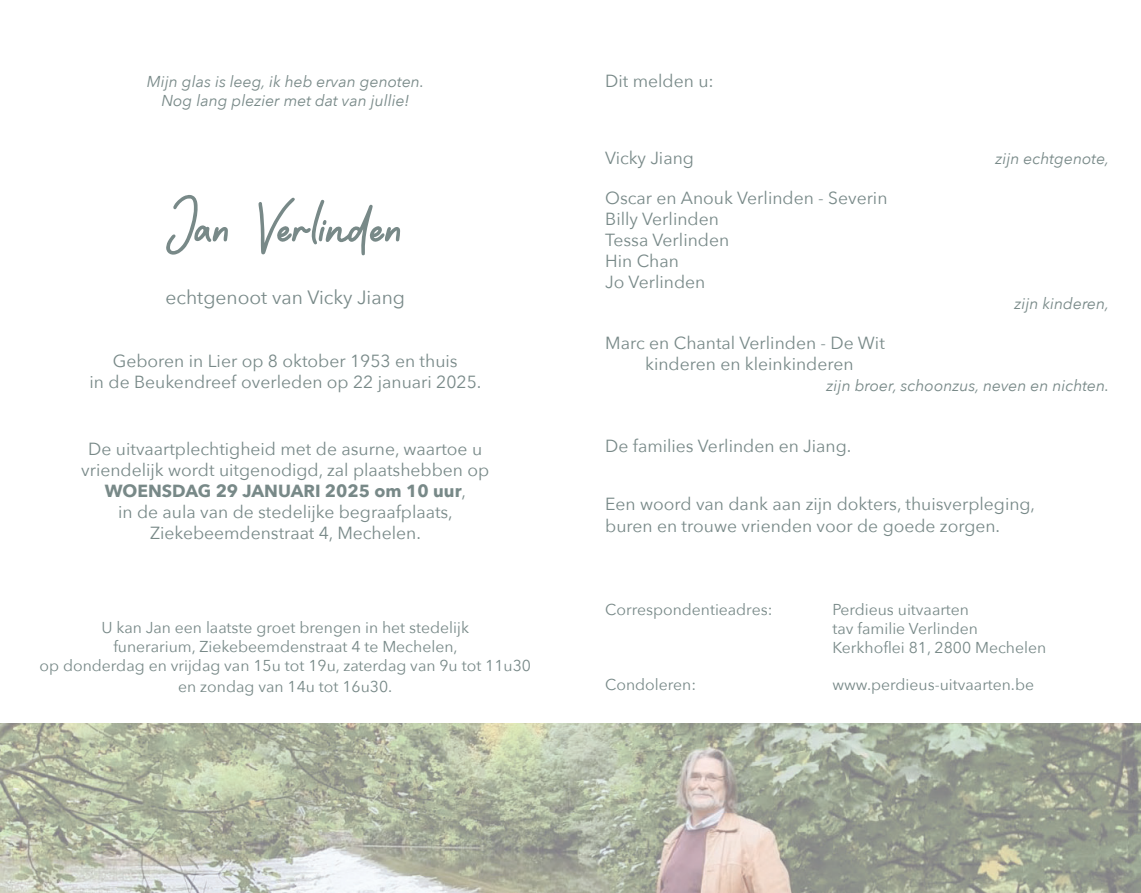
<style>
.page{position:relative;width:1141px;height:893px;background:#fff}
.page>*{position:absolute;margin:0;border:0;box-sizing:border-box;transform-origin:0 0}
.t1{font:82.25px "Le Journey";color:#788988}
.t2{font:19.25px "Avenir Next";color:#788988}
.t3{font:17.5px/21px "Avenir Next";color:#788988;text-align:center}
.t4{font:15.75px/18.9px "Avenir Next";color:#788988;text-align:center}
.t5{font:italic 15.75px/18.9px "Avenir Next";color:#788988;text-align:center}
.s1{font-weight:700}
</style>
<div class="page">
<img style="left:0;top:723px;width:1141px;height:170px">
<p class="t5" style="left:147px;top:71px;width:279px">Mĳn glas is leeg, ik heb ervan genoten.<br>Nog lang plezier met dat van jullie!</p>
<h1 class="t1" style="left:169px;top:182px;width:234px">Jan Verlinden</h1>
<p class="t2" style="left:165px;top:281px;width:241px">echtgenoot van Vicky Jiang</p>
<p class="t3" style="left:90px;top:350px;width:393px">Geboren in Lier op 8 oktober 1953 en thuis<br>in de Beukendreef overleden op 22 januari 2025.</p>
<p class="t3" style="left:81px;top:437px;width:410px">De uitvaartplechtigheid met de asurne, waartoe u vriendelĳk wordt uitgenodigd, zal plaatshebben op <span class="s1">WOENSDAG 29 JANUARI 2025 om 10 uur</span>,<br>in de aula van de stedelĳke begraafplaats, Ziekebeemdenstraat 4, Mechelen.</p>
<p class="t4" style="left:40px;top:617px;width:493px">U kan Jan een laatste groet brengen in het stedelĳk<br>funerarium, Ziekebeemdenstraat 4 te Mechelen,<br>op donderdag en vrĳdag van 15u tot 19u, zaterdag van 9u tot 11u30</p>
<p class="t4" style="left:178px;top:676px;width:216px">en zondag van 14u tot 16u30.</p>
<p class="t3" style="left:605px;top:70px;width:110px">Dit melden u:</p>
<p class="t3" style="left:605px;top:147px;width:90px">Vicky Jiang</p>
<p class="t5" style="left:995px;top:148px;width:115px">zĳn echtgenote,</p>
<p class="t3" style="left:605px;top:187px;width:284px;text-align:left">Oscar en Anouk Verlinden - Severin<br>Billy Verlinden<br>Tessa Verlinden<br>Hin Chan<br>Jo Verlinden</p>
<p class="t5" style="left:1014px;top:293px;width:96px">zĳn kinderen,</p>
<p class="t3" style="left:605px;top:331px;width:281px">Marc en Chantal Verlinden - De Wit kinderen en kleinkinderen</p>
<p class="t5" style="left:827px;top:375px;width:284px">zĳn broer, schoonzus, neven en nichten.</p>
<p class="t3" style="left:605px;top:434px;width:248px">De families Verlinden en Jiang.</p>
<p class="t3" style="left:605px;top:493px;width:431px;text-align:left">Een woord van dank aan zĳn dokters, thuisverpleging, buren en trouwe vrienden voor de goede zorgen.</p>
<p class="t4" style="left:605px;top:599px;width:169px">Correspondentieadres:</p>
<p class="t4" style="left:832px;top:599px;width:215px;text-align:left">Perdieus uitvaarten<br>tav familie Verlinden<br>Kerkhoflei 81, 2800 Mechelen</p>
<p class="t4" style="left:605px;top:675px;width:92px">Condoleren:</p>
<p class="t4" style="left:832px;top:675px;width:203px">www.perdieus-uitvaarten.be</p>
</div>
